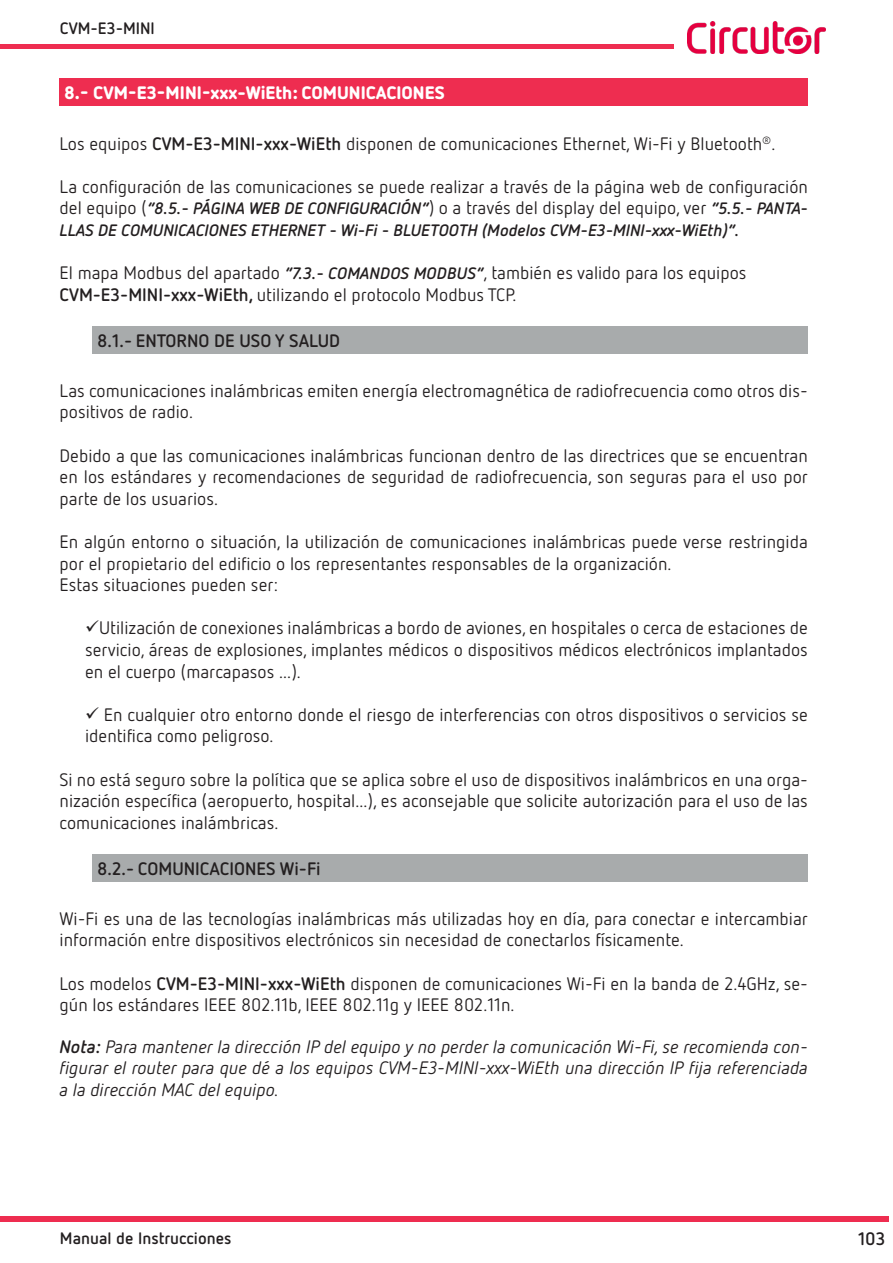
<style>
.page{position:relative;width:893px;height:1263px;background:#fff}
.page>*{position:absolute;margin:0;border:0;box-sizing:border-box;transform-origin:0 0}
.t1{font:18px/21.6px "Netto Pro";color:#231f20}
.t2{font:italic 18px/21.6px "Netto Pro";color:#231f20;text-align:justify}
.Punto_capitulo_1{font:700 18px "Netto Pro";color:#231f20}
.Capitulo{font:900 18px "Netto Pro";color:#fff}
.t3{font:italic 700 16.5px/21.6px "Netto Pro";color:#231f20}
.t4{font:700 16.5px "Netto Pro";color:#231f20}
.s1{font-weight:700}
.s2{font-weight:400;font-style:normal;font-size:18px}
.s3{font-weight:700;font-style:italic;font-size:16.5px}
</style>
<div class="page">
<div style="left:60px;top:79px;width:748px;height:27px;background:#ee2d50"></div>
<div style="left:93px;top:326px;width:715px;height:28px;background:#a8abac"></div>
<div style="left:93px;top:854px;width:715px;height:28px;background:#a8abac"></div>
<div style="left:0;top:1216px;width:889px;height:5px;background:#ee2d50"></div>
<div style="left:0;top:44px;width:673px;height:5px;background:#ee2d50"></div>
<img style="left:688px;top:21px;width:137px;height:33px">
<p class="t4" style="left:60px;top:17px;width:96px">CVM-E3-MINI</p>
<p class="Capitulo" style="left:64px;top:81px;width:382px">8.- CVM-E3-MINI-xxx-WiEth: COMUNICACIONES</p>
<p class="t1" style="left:60px;top:132px;width:717px">Los equipos <span class="s1">CVM-E3-MINI-xxx-WiEth</span> disponen de comunicaciones Ethernet, Wi-Fi y Bluetooth<sup>®</sup>.</p>
<p class="t1" style="left:60px;top:175px;width:750px">La configuración de las comunicaciones se puede realizar a través de la página web de configuración</p>
<p class="t3" style="left:60px;top:197px;width:750px"><span class="s2">del equipo (</span>“8.5.- PÁGINA WEB DE CONFIGURACIÓN”<span class="s2">) o a través del display del equipo, ver</span> “5.5.- PANTA-<br>LLAS DE COMUNICACIONES ETHERNET - Wi-Fi - BLUETOOTH (Modelos CVM-E3-MINI-xxx-WiEth)”.</p>
<p class="t1" style="left:60px;top:261px;width:688px">El mapa Modbus del apartado <span class="s3">“7.3.- COMANDOS MODBUS”</span>, también es valido para los equipos</p>
<p class="t1" style="left:60px;top:283px;width:458px"><span class="s1">CVM-E3-MINI-xxx-WiEth,</span> utilizando el protocolo Modbus TCP.</p>
<p class="Punto_capitulo_1" style="left:97px;top:328px;width:245px">8.1.- ENTORNO DE USO Y SALUD</p>
<p class="t1" style="left:60px;top:379px;width:750px">Las comunicaciones inalámbricas emiten energía electromagnética de radiofrecuencia como otros dis&shy;positivos de radio.</p>
<p class="t1" style="left:60px;top:444px;width:750px;text-align:justify">Debido a que las comunicaciones inalámbricas funcionan dentro de las directrices que se encuentran en los estándares y recomendaciones de seguridad de radiofrecuencia, son seguras para el uso por parte de los usuarios.</p>
<p class="t1" style="left:60px;top:530px;width:750px">En algún entorno o situación, la utilización de comunicaciones inalámbricas puede verse restringida por el propietario del edificio o los representantes responsables de la organización.</p>
<p class="t1" style="left:60px;top:573px;width:220px">Estas situaciones pueden ser:</p>
<p class="t1" style="left:85px;top:617px;width:724px;text-align:justify">✓Utilización de conexiones inalámbricas a bordo de aviones, en hospitales o cerca de estaciones de servicio, áreas de explosiones, implantes médicos o dispositivos médicos electrónicos implantados en el cuerpo (marcapasos ...).</p>
<p class="t1" style="left:85px;top:703px;width:724px">✓ En cualquier otro entorno donde el riesgo de interferencias con otros dispositivos o servicios se identifica como peligroso.</p>
<p class="t1" style="left:60px;top:768px;width:750px;text-align:justify">Si no está seguro sobre la política que se aplica sobre el uso de dispositivos inalámbricos en una orga&shy;nización específica (aeropuerto, hospital...), es aconsejable que solicite autorización para el uso de las comunicaciones inalámbricas.</p>
<p class="Punto_capitulo_1" style="left:97px;top:856px;width:225px">8.2.- COMUNICACIONES Wi-Fi</p>
<p class="t1" style="left:60px;top:907px;width:750px">Wi-Fi es una de las tecnologías inalámbricas más utilizadas hoy en día, para conectar e intercambiar información entre dispositivos electrónicos sin necesidad de conectarlos físicamente.</p>
<p class="t1" style="left:60px;top:972px;width:750px">Los modelos <span class="s1">CVM-E3-MINI-xxx-WiEth</span> disponen de comunicaciones Wi-Fi en la banda de 2.4GHz, se&shy;gún los estándares IEEE 802.11b, IEEE 802.11g y IEEE 802.11n.</p>
<p class="t2" style="left:60px;top:1035px;width:750px"><span class="s1">Nota:</span> Para mantener la dirección IP del equipo y no perder la comunicación Wi-Fi, se recomienda con&shy;figurar el router para que dé a los equipos CVM-E3-MINI-xxx-WiEth una dirección IP fija referenciada a la dirección MAC del equipo.</p>
<p class="t4" style="left:60px;top:1227px;width:173px">Manual de Instrucciones</p>
<p class="Punto_capitulo_1" style="left:858px;top:1226px;width:29px">103</p>
</div>
